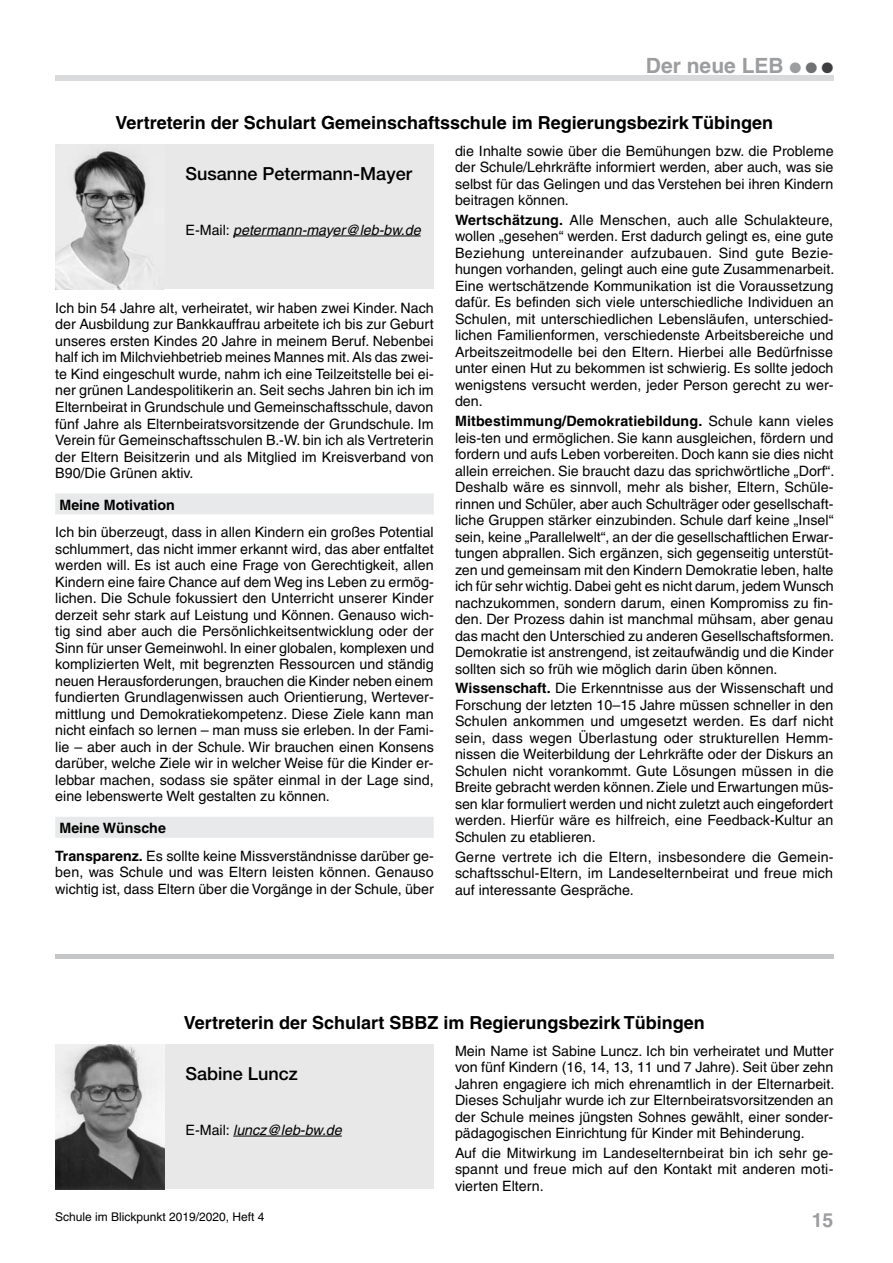
<style>
.page{position:relative;width:893px;height:1263px;background:#fff}
.page>*{position:absolute;margin:0;border:0;box-sizing:border-box;transform-origin:0 0}
.t1{font:700 21px "Helvetica";color:#9c9d9f}
.t2{font:700 19.5px "Helvetica";color:#9c9d9f}
.t3{font:700 18px "Helvetica";color:#000}
.t4{font:500 18px "Helvetica Neue";color:#000}
.t5{font:14.25px/16.5px "Helvetica";color:#000;text-align:justify}
.t6{font:italic 14.25px "Helvetica";color:#000}
.t7{font:700 14.25px "Helvetica";color:#000}
.t8{font:12px "Helvetica";color:#000}
.s1{color:#707173}
.s2{color:#3e3e40}
.s3{font-style:normal}
.s4{font-weight:700}
</style>
<div class="page">
<div style="left:55px;top:75px;width:778px;height:6px;background:#d9dadb"></div>
<hr style="left:55px;top:954px;width:778px;height:4px;background:#c5c6c8">
<div style="left:55px;top:145px;width:379px;height:144px;background:#e8e8e9"></div>
<hr style="left:233px;top:236px;width:93px;height:1px;background:#000">
<hr style="left:333px;top:236px;width:88px;height:1px;background:#000">
<img style="left:55px;top:150px;width:95px;height:139px">
<div style="left:55px;top:493px;width:379px;height:21px;background:#e8e9ea"></div>
<div style="left:55px;top:817px;width:379px;height:21px;background:#e8e9ea"></div>
<div style="left:55px;top:1045px;width:379px;height:144px;background:#e8e8e9"></div>
<hr style="left:233px;top:1136px;width:109px;height:1px;background:#000">
<img style="left:55px;top:1045px;width:109px;height:144px">
<h1 class="t1" style="left:646px;top:53px;width:189px">Der neue LEB ● <span class="s1">●</span> <span class="s2">●</span></h1>
<p class="t3" style="left:115px;top:111px;width:659px">Vertreterin der Schulart Gemeinschaftsschule im Regierungsbezirk Tübingen</p>
<p class="t4" style="left:186px;top:163px;width:228px">Susanne Petermann-Mayer</p>
<p class="t6" style="left:186px;top:221px;width:237px"><span class="s3">E-Mail:</span> petermann-mayer@leb-bw.de</p>
<p class="t5" style="left:55px;top:300px;width:380px">Ich bin 54 Jahre alt, verheiratet, wir haben zwei Kinder. Nach der Ausbildung zur Bankkauffrau arbeitete ich bis zur Geburt unseres ersten Kindes 20 Jahre in meinem Beruf. Nebenbei half ich im Milchviehbetrieb meines Mannes mit. Als das zwei&shy;te Kind eingeschult wurde, nahm ich eine Teilzeitstelle bei ei&shy;ner grünen Landespolitikerin an. Seit sechs Jahren bin ich im Elternbeirat in Grundschule und Gemeinschaftsschule, davon fünf Jahre als Elternbeiratsvorsitzende der Grundschule. Im Verein für Gemeinschaftsschulen B.-W. bin ich als Vertreterin der Eltern Beisitzerin und als Mitglied im Kreisverband von B90/Die Grünen aktiv.</p>
<p class="t7" style="left:60px;top:496px;width:117px">Meine Motivation</p>
<p class="t5" style="left:55px;top:524px;width:380px">Ich bin überzeugt, dass in allen Kindern ein großes Potential schlummert, das nicht immer erkannt wird, das aber entfaltet werden will. Es ist auch eine Frage von Gerechtigkeit, allen Kindern eine faire Chance auf dem Weg ins Leben zu ermög&shy;lichen. Die Schule fokussiert den Unterricht unserer Kinder derzeit sehr stark auf Leistung und Können. Genauso wich&shy;tig sind aber auch die Persönlichkeitsentwicklung oder der Sinn für unser Gemeinwohl. In einer globalen, komplexen und komplizierten Welt, mit begrenzten Ressourcen und ständig neuen Herausforderungen, brauchen die Kinder neben einem fundierten Grundlagenwissen auch Orientierung, Wertever&shy;mittlung und Demokratiekompetenz. Diese Ziele kann man nicht einfach so lernen – man muss sie erleben. In der Fami&shy;lie – aber auch in der Schule. Wir brauchen einen Konsens darüber, welche Ziele wir in welcher Weise für die Kinder er&shy;lebbar machen, sodass sie später einmal in der Lage sind, eine lebenswerte Welt gestalten zu können.</p>
<p class="t5" style="left:55px;top:814px;width:380px;line-height:27.5px"><span class="s4">Meine Wünsche<br>Transparenz.</span> Es sollte keine Missverständnisse darüber ge-</p>
<p class="t5" style="left:55px;top:864px;width:380px">ben, was Schule und was Eltern leisten können. Genauso wichtig ist, dass Eltern über die Vorgänge in der Schule, über</p>
<p class="t5" style="left:455px;top:142px;width:380px">die Inhalte sowie über die Bemühungen bzw. die Probleme der Schule/Lehrkräfte informiert werden, aber auch, was sie selbst für das Gelingen und das Verstehen bei ihren Kindern beitragen können.</p>
<p class="t5" style="left:455px;top:212px;width:381px"><span class="s4">Wertschätzung.</span> Alle Menschen, auch alle Schulakteure, wollen „gesehen“ werden. Erst dadurch gelingt es, eine gute Beziehung untereinander aufzubauen. Sind gute Bezie&shy;hungen vorhanden, gelingt auch eine gute Zusammenarbeit.<br>Eine wertschätzende Kommunikation ist die Voraussetzung dafür. Es befinden sich viele unterschiedliche Individuen an Schulen, mit unterschiedlichen Lebensläufen, unterschied&shy;lichen Familienformen, verschiedenste Arbeitsbereiche und Arbeitszeitmodelle bei den Eltern. Hierbei alle Bedürfnisse unter einen Hut zu bekommen ist schwierig. Es sollte jedoch wenigstens versucht werden, jeder Person gerecht zu wer&shy;den.</p>
<p class="t5" style="left:455px;top:413px;width:381px"><span class="s4">Mitbestimmung/Demokratiebildung.</span> Schule kann vieles leis-ten und ermöglichen. Sie kann ausgleichen, fördern und fordern und aufs Leben vorbereiten. Doch kann sie dies nicht allein erreichen. Sie braucht dazu das sprichwörtliche „Dorf“.<br>Deshalb wäre es sinnvoll, mehr als bisher, Eltern, Schüle&shy;rinnen und Schüler, aber auch Schulträger oder gesellschaft&shy;liche Gruppen stärker einzubinden. Schule darf keine „Insel“ sein, keine „Parallelwelt“, an der die gesellschaftlichen Erwar&shy;tungen abprallen. Sich ergänzen, sich gegenseitig unterstüt&shy;zen und gemeinsam mit den Kindern Demokratie leben, halte ich für sehr wichtig. Dabei geht es nicht darum, jedem Wunsch nachzukommen, sondern darum, einen Kompromiss zu fin&shy;den. Der Prozess dahin ist manchmal mühsam, aber genau das macht den Unterschied zu anderen Gesellschaftsformen.<br>Demokratie ist anstrengend, ist zeitaufwändig und die Kinder sollten sich so früh wie möglich darin üben können.</p>
<p class="t5" style="left:455px;top:680px;width:380px"><span class="s4">Wissenschaft.</span> Die Erkenntnisse aus der Wissenschaft und Forschung der letzten 10–15 Jahre müssen schneller in den Schulen ankommen und umgesetzt werden. Es darf nicht sein, dass wegen Überlastung oder strukturellen Hemm&shy;nissen die Weiterbildung der Lehrkräfte oder der Diskurs an Schulen nicht vorankommt. Gute Lösungen müssen in die Breite gebracht werden können. Ziele und Erwartungen müs&shy;sen klar formuliert werden und nicht zuletzt auch eingefordert werden. Hierfür wäre es hilfreich, eine Feedback-Kultur an Schulen zu etablieren.</p>
<p class="t5" style="left:455px;top:848px;width:380px">Gerne vertrete ich die Eltern, insbesondere die Gemein&shy;schaftsschul-Eltern, im Landeselternbeirat und freue mich auf interessante Gespräche.</p>
<p class="t3" style="left:184px;top:1011px;width:523px">Vertreterin der Schulart SBBZ im Regierungsbezirk Tübingen</p>
<p class="t5" style="left:455px;top:1042px;width:381px">Mein Name ist Sabine Luncz. Ich bin verheiratet und Mutter von fünf Kindern (16, 14, 13, 11 und 7 Jahre). Seit über zehn Jahren engagiere ich mich ehrenamtlich in der Elternarbeit.<br>Dieses Schuljahr wurde ich zur Elternbeiratsvorsitzenden an der Schule meines jüngsten Sohnes gewählt, einer sonder&shy;pädagogischen Einrichtung für Kinder mit Behinderung.</p>
<p class="t5" style="left:455px;top:1145px;width:380px">Auf die Mitwirkung im Landeselternbeirat bin ich sehr ge&shy;spannt und freue mich auf den Kontakt mit anderen moti&shy;vierten Eltern.</p>
<p class="t4" style="left:186px;top:1063px;width:114px">Sabine Luncz</p>
<p class="t6" style="left:186px;top:1121px;width:158px"><span class="s3">E-Mail:</span> luncz@leb-bw.de</p>
<p class="t8" style="left:55px;top:1210px;width:211px">Schule im Blickpunkt 2019/2020, Heft 4</p>
<h2 class="t2" style="left:812px;top:1208px;width:23px">15</h2>
</div>
